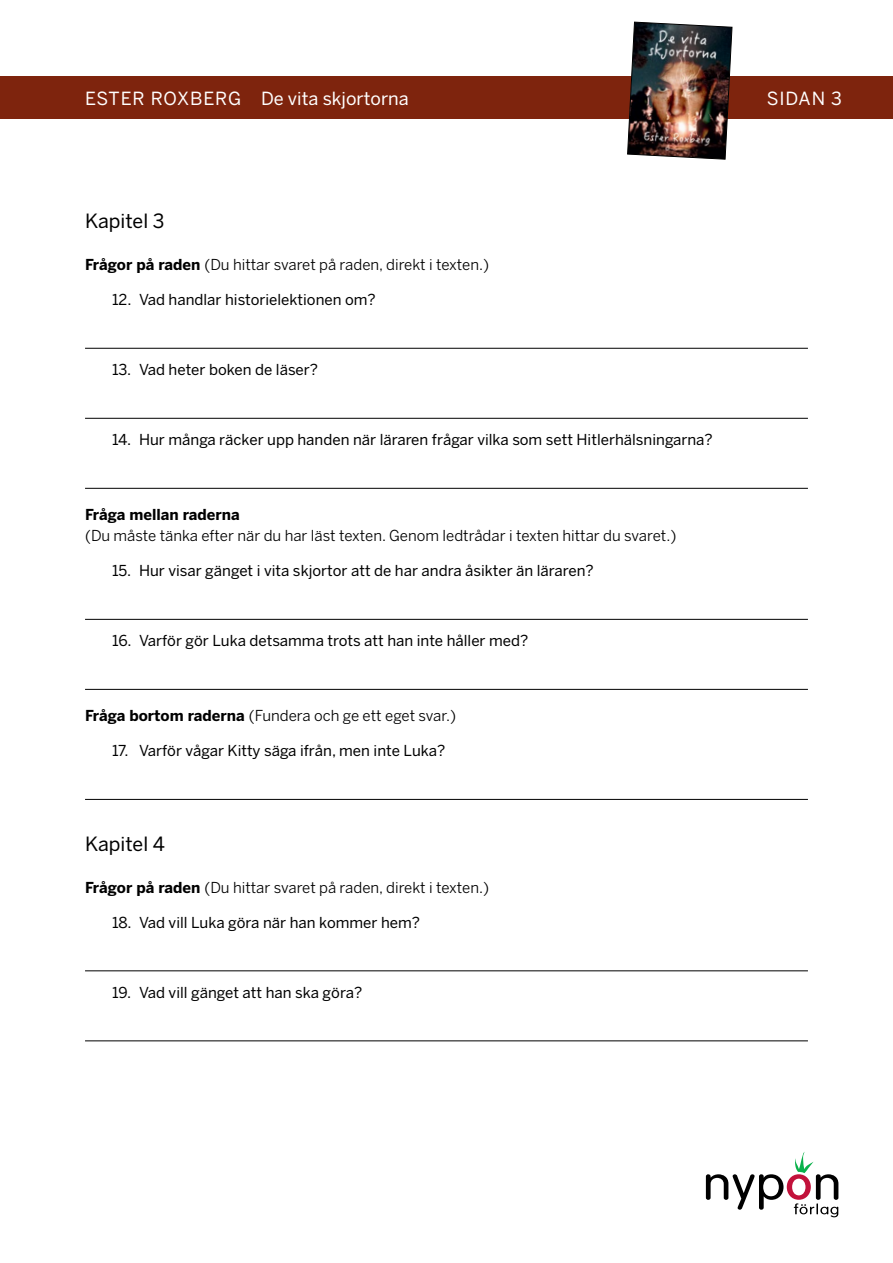
<style>
.page{position:relative;width:893px;height:1263px;background:#fff}
.page>*{position:absolute;margin:0;border:0;box-sizing:border-box;transform-origin:0 0}
.t1{font:19.5px "Benton Sans";color:#000}
.t2{font:18px "Benton Sans";color:#fff}
.t3{font:15px "Benton Sans";color:#000}
.t4{font:15px "Benton Sans";color:#000}
.t5{font:700 15px "Benton Sans";color:#000}
.s1{font-weight:700}
</style>
<div class="page">
<div style="left:0;top:77px;width:893px;height:42px;background:#7e240d"></div>
<img style="left:627px;top:21px;width:106px;height:139px">
<svg style="left:706px;top:1152px;width:132px;height:65px"></svg>
<hr style="left:85px;top:348px;width:723px;height:1px;background:#000">
<hr style="left:85px;top:418px;width:723px;height:1px;background:#000">
<hr style="left:85px;top:488px;width:723px;height:1px;background:#000">
<hr style="left:85px;top:619px;width:723px;height:1px;background:#000">
<hr style="left:85px;top:689px;width:723px;height:1px;background:#000">
<hr style="left:85px;top:799px;width:723px;height:1px;background:#000">
<hr style="left:85px;top:970px;width:723px;height:1px;background:#000">
<hr style="left:85px;top:1040px;width:723px;height:1px;background:#000">
<p class="t2" style="left:85px;top:88px;width:325px">ESTER ROXBERG De vita skjortorna</p>
<p class="t2" style="left:767px;top:88px;width:77px">SIDAN 3</p>
<h1 class="t1" style="left:85px;top:210px;width:81px">Kapitel 3</h1>
<p class="t4" style="left:85px;top:256px;width:406px"><span class="s1">Frågor på raden</span> (Du hittar svaret på raden, direkt i texten.)</p>
<p class="t3" style="left:112px;top:291px;width:265px">12. Vad handlar historielektionen om?</p>
<p class="t3" style="left:112px;top:361px;width:207px">13. Vad heter boken de läser?</p>
<p class="t3" style="left:112px;top:431px;width:602px">14. Hur många räcker upp handen när läraren frågar vilka som sett Hitlerhälsningarna?</p>
<p class="t5" style="left:85px;top:506px;width:156px">Fråga mellan raderna</p>
<p class="t4" style="left:85px;top:527px;width:593px">(Du måste tänka efter när du har läst texten. Genom ledtrådar i texten hittar du svaret.)</p>
<p class="t3" style="left:112px;top:562px;width:483px">15. Hur visar gänget i vita skjortor att de har andra åsikter än läraren?</p>
<p class="t3" style="left:112px;top:632px;width:418px">16. Varför gör Luka detsamma trots att han inte håller med?</p>
<p class="t4" style="left:85px;top:707px;width:373px"><span class="s1">Fråga bortom raderna</span> (Fundera och ge ett eget svar.)</p>
<p class="t3" style="left:112px;top:742px;width:335px">17. Varför vågar Kitty säga ifrån, men inte Luka?</p>
<h1 class="t1" style="left:85px;top:832px;width:81px">Kapitel 4</h1>
<p class="t4" style="left:85px;top:878px;width:406px"><span class="s1">Frågor på raden</span> (Du hittar svaret på raden, direkt i texten.)</p>
<p class="t3" style="left:112px;top:913px;width:310px">18. Vad vill Luka göra när han kommer hem?</p>
<p class="t3" style="left:112px;top:983px;width:252px">19. Vad vill gänget att han ska göra?</p>
</div>
